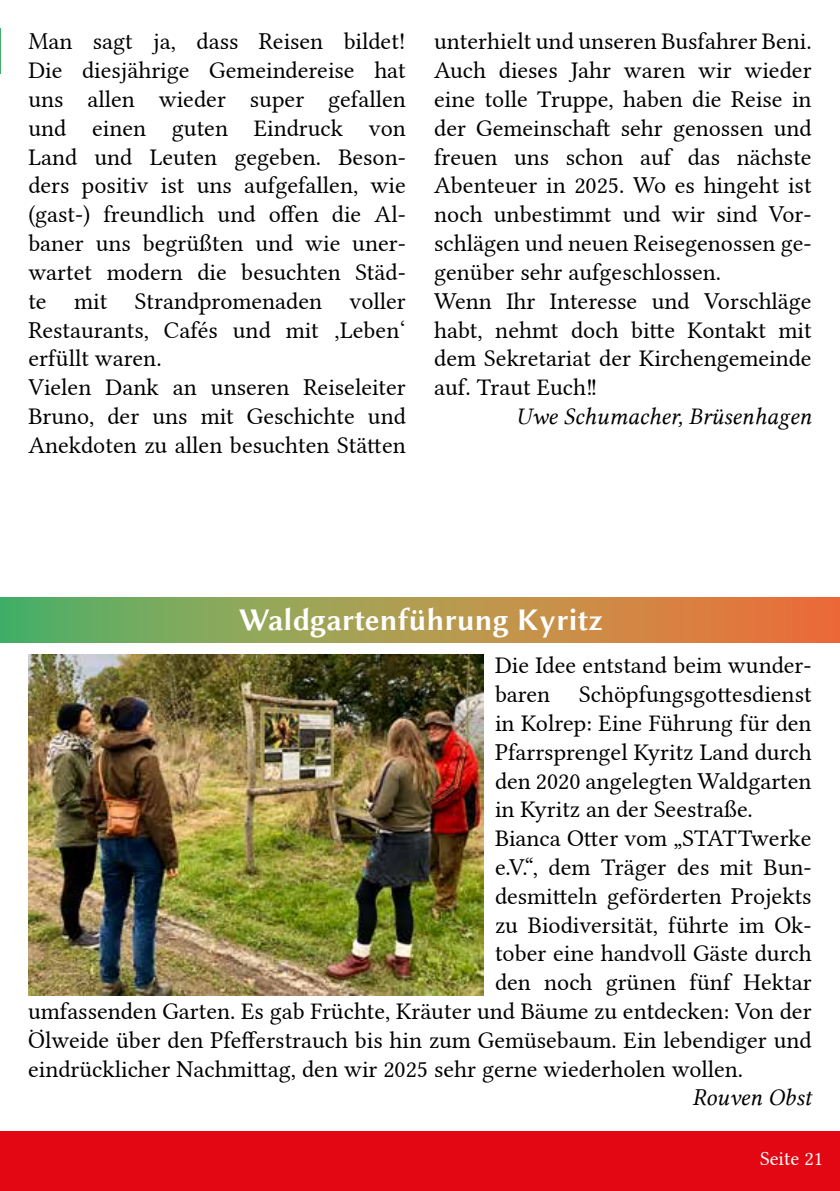
<style>
.page{position:relative;width:840px;height:1191px;background:#fff}
.page>*{position:absolute;margin:0;border:0;box-sizing:border-box;transform-origin:0 0}
.t1{font:32px "Linux Biolinum GB";color:#fff;scale:.93 1}
.t2{font:24px/28.8px "Lin Libertine";color:#000}
.t3{font:24px "Lin Libertine I";color:#000}
.t4{font:20px "Lin Libertine";color:#fff}
</style>
<div class="page">
<div style="left:0;top:1131px;width:839px;height:60px;background:#e30613"></div>
<img style="left:29px;top:654px;width:454px;height:341px">
<svg style="left:0;top:597px;width:839px;height:45px;background:#a99650"></svg>
<hr style="left:0;top:28px;width:1px;height:45px;background:#40ae67">
<p class="t2" style="left:28px;top:25px;width:379px">Man sagt ja, dass Reisen bildet!<br>Die diesjährige Gemeindereise hat uns allen wieder super gefallen und einen guten Eindruck von<br>Land und Leuten gegeben. Beson&shy;ders positiv ist uns aufgefallen, wie (gast-) freundlich und offen die Al&shy;baner uns begrüßten und wie uner&shy;wartet modern die besuchten Städ&shy;te mit Strandpromenaden voller<br>Restaurants, Cafés und mit ‚Leben‘ erfüllt waren.<br>Vielen Dank an unseren Reiseleiter<br>Bruno, der uns mit Geschichte und<br>Anekdoten zu allen besuchten Stätten</p>
<p class="t2" style="left:434px;top:25px;width:379px">unterhielt und unseren Busfahrer Beni.<br>Auch dieses Jahr waren wir wieder eine tolle Truppe, haben die Reise in der Gemeinschaft sehr genossen und freuen uns schon auf das nächste Abenteuer in 2025. Wo es hingeht ist noch unbestimmt und wir sind Vor&shy;schlägen und neuen Reisegenossen ge&shy;genüber sehr aufgeschlossen.<br>Wenn Ihr Interesse und Vorschläge habt, nehmt doch bitte Kontakt mit dem Sekretariat der Kirchengemeinde auf. Traut Euch!!</p>
<p class="t3" style="left:516px;top:402px;width:297px">Uwe Schumacher, Brüsenhagen</p>
<h1 class="t1" style="left:239px;top:597px;width:392px">Waldgartenführung Kyritz</h1>
<p class="t2" style="left:494px;top:648px;width:318px">Die Idee entstand beim wunder-</p>
<p class="t2" style="left:494px;top:677px;width:318px">baren Schöpfungsgottesdienst</p>
<p class="t2" style="left:494px;top:706px;width:318px">in Kolrep: Eine Führung für den</p>
<p class="t2" style="left:494px;top:735px;width:318px">Pfarrsprengel Kyritz Land durch</p>
<p class="t2" style="left:494px;top:763px;width:318px">den 2020 angelegten Waldgarten</p>
<p class="t2" style="left:494px;top:792px;width:259px">in Kyritz an der Seestraße.</p>
<p class="t2" style="left:494px;top:821px;width:318px">Bianca Otter vom „STATTwerke</p>
<p class="t2" style="left:494px;top:850px;width:318px">e.V.“, dem Träger des mit Bun-</p>
<p class="t2" style="left:494px;top:879px;width:318px">desmitteln geförderten Projekts</p>
<p class="t2" style="left:494px;top:907px;width:318px">zu Biodiversität, führte im Ok-</p>
<p class="t2" style="left:494px;top:936px;width:318px">tober eine handvoll Gäste durch</p>
<p class="t2" style="left:494px;top:965px;width:318px">den noch grünen fünf Hektar</p>
<p class="t2" style="left:28px;top:994px;width:784px">umfassenden Garten. Es gab Früchte, Kräuter und Bäume zu entdecken: Von der</p>
<p class="t2" style="left:28px;top:1023px;width:784px">Ölweide über den Pfefferstrauch bis hin zum Gemüsebaum. Ein lebendiger und</p>
<p class="t2" style="left:28px;top:1051px;width:716px">eindrücklicher Nachmittag, den wir 2025 sehr gerne wiederholen wollen.</p>
<p class="t3" style="left:692px;top:1084px;width:121px">Rouven Obst</p>
<p class="t4" style="left:759px;top:1142px;width:64px">Seite 21</p>
</div>
